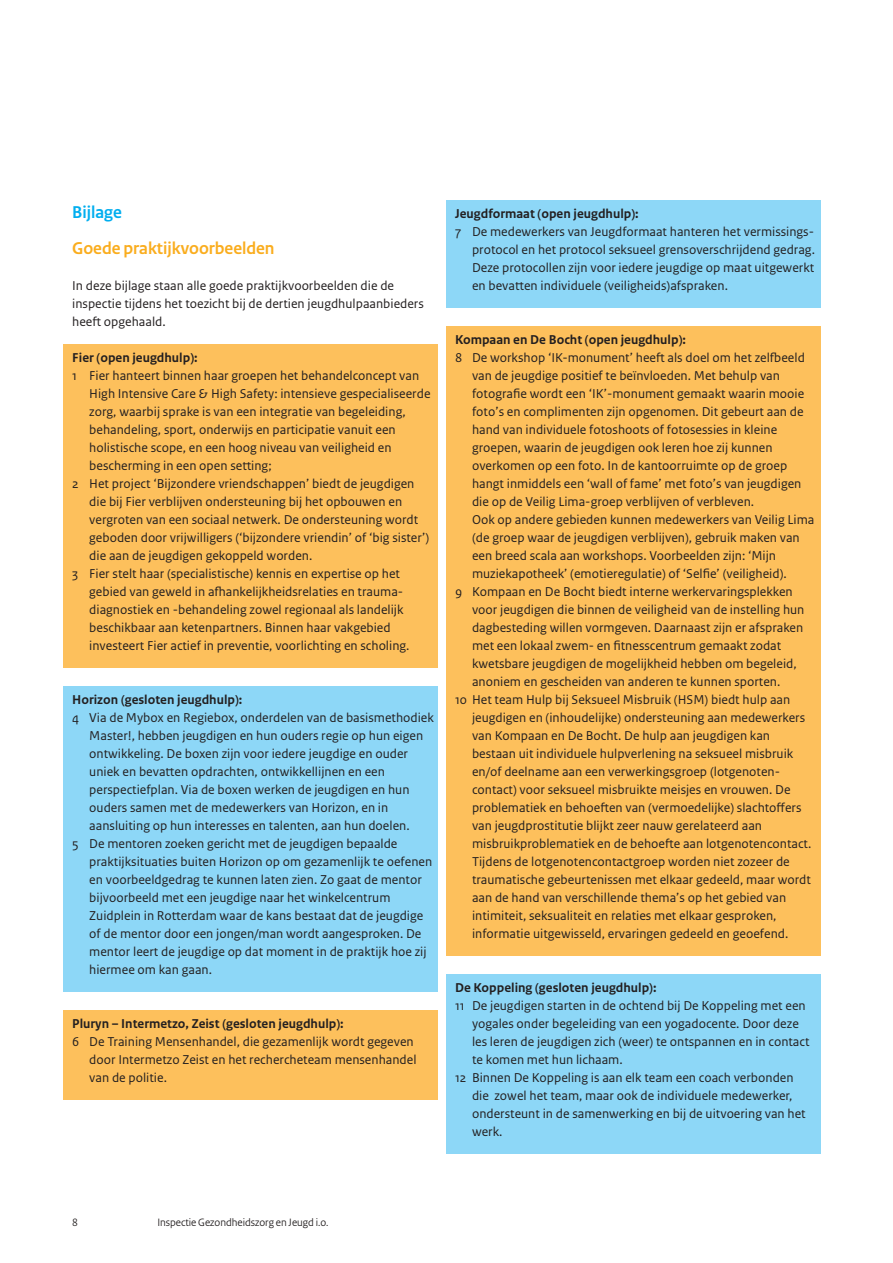
<style>
.page{position:relative;width:893px;height:1263px;background:#fff}
.page>*{position:absolute;margin:0;border:0;box-sizing:border-box;transform-origin:0 0}
.t1{font:700 18px "Rijksoverheid Sans Heading";color:#faad1e}
.t2{font:700 18px "Rijksoverheid Sans Heading";color:#00aeef}
.t3{font:13.5px/18px "Rijksoverheid Sans Text";color:#231f20}
.t4{font:700 13.5px "Rijksoverheid Sans Text";color:#231f20}
.t5{font:11.25px "Rijksoverheid Sans";color:#231f20}
</style>
<div class="page">
<div style="left:64px;top:344px;width:374px;height:324px;background:#fdc05c"></div>
<div style="left:446px;top:200px;width:375px;height:108px;background:#8dd7f7"></div>
<div style="left:446px;top:326px;width:375px;height:630px;background:#fdc05c"></div>
<div style="left:64px;top:686px;width:374px;height:306px;background:#8dd7f7"></div>
<div style="left:64px;top:1010px;width:374px;height:90px;background:#fdc05c"></div>
<div style="left:446px;top:974px;width:375px;height:180px;background:#8dd7f7"></div>
<h1 class="t2" style="left:72px;top:202px;width:51px">Bijlage</h1>
<h1 class="t1" style="left:72px;top:238px;width:204px">Goede praktijkvoorbeelden</h1>
<p class="t3" style="left:72px;top:277px;width:353px">In deze bijlage staan alle goede praktijkvoorbeelden die de inspectie tijdens het toezicht bij de dertien jeugdhulpaanbieders heeft opgehaald.</p>
<p class="t4" style="left:72px;top:350px;width:127px">Fier (open jeugdhulp):</p>
<p class="t3" style="left:72px;top:367px;width:348px">1 Fier hanteert binnen haar groepen het behandelconcept van</p>
<p class="t3" style="left:89px;top:385px;width:343px">High Intensive Care &amp; High Safety: intensieve gespecialiseerde</p>
<p class="t3" style="left:89px;top:403px;width:318px">zorg, waarbij sprake is van een integratie van begeleiding,</p>
<p class="t3" style="left:89px;top:421px;width:308px">behandeling, sport, onderwijs en participatie vanuit een</p>
<p class="t3" style="left:89px;top:439px;width:304px">holistische scope, en een hoog niveau van veiligheid en</p>
<p class="t3" style="left:89px;top:457px;width:184px">bescherming in een open setting;</p>
<p class="t3" style="left:72px;top:475px;width:344px">2 Het project ‘Bijzondere vriendschappen’ biedt de jeugdigen</p>
<p class="t3" style="left:89px;top:493px;width:314px">die bij Fier verblijven ondersteuning bij het opbouwen en</p>
<p class="t3" style="left:89px;top:511px;width:331px">vergroten van een sociaal netwerk. De ondersteuning wordt</p>
<p class="t3" style="left:89px;top:529px;width:342px">geboden door vrijwilligers (‘bijzondere vriendin’ of ‘big sister’)</p>
<p class="t3" style="left:89px;top:547px;width:225px">die aan de jeugdigen gekoppeld worden.</p>
<p class="t3" style="left:72px;top:565px;width:329px">3 Fier stelt haar (specialistische) kennis en expertise op het</p>
<p class="t3" style="left:89px;top:583px;width:315px">gebied van geweld in afhankelijkheidsrelaties en trauma-</p>
<p class="t3" style="left:89px;top:601px;width:316px">diagnostiek en -behandeling zowel regionaal als landelijk</p>
<p class="t3" style="left:89px;top:619px;width:303px">beschikbaar aan ketenpartners. Binnen haar vakgebied</p>
<p class="t3" style="left:89px;top:637px;width:322px">investeert Fier actief in preventie, voorlichting en scholing.</p>
<p class="t4" style="left:72px;top:692px;width:172px">Horizon (gesloten jeugdhulp):</p>
<p class="t3" style="left:72px;top:709px;width:363px">4 Via de Mybox en Regiebox, onderdelen van de basismethodiek</p>
<p class="t3" style="left:89px;top:727px;width:335px">Master!, hebben jeugdigen en hun ouders regie op hun eigen</p>
<p class="t3" style="left:89px;top:745px;width:320px">ontwikkeling. De boxen zijn voor iedere jeugdige en ouder</p>
<p class="t3" style="left:89px;top:763px;width:297px">uniek en bevatten opdrachten, ontwikkellijnen en een</p>
<p class="t3" style="left:89px;top:781px;width:322px">perspectiefplan. Via de boxen werken de jeugdigen en hun</p>
<p class="t3" style="left:89px;top:799px;width:300px">ouders samen met de medewerkers van Horizon, en in</p>
<p class="t3" style="left:89px;top:817px;width:322px">aansluiting op hun interesses en talenten, aan hun doelen.</p>
<p class="t3" style="left:72px;top:835px;width:327px">5 De mentoren zoeken gericht met de jeugdigen bepaalde</p>
<p class="t3" style="left:89px;top:853px;width:344px">praktijksituaties buiten Horizon op om gezamenlijk te oefenen</p>
<p class="t3" style="left:89px;top:871px;width:334px">en voorbeeldgedrag te kunnen laten zien. Zo gaat de mentor</p>
<p class="t3" style="left:89px;top:889px;width:303px">bijvoorbeeld met een jeugdige naar het winkelcentrum</p>
<p class="t3" style="left:89px;top:907px;width:336px">Zuidplein in Rotterdam waar de kans bestaat dat de jeugdige</p>
<p class="t3" style="left:89px;top:925px;width:334px">of de mentor door een jongen/man wordt aangesproken. De</p>
<p class="t3" style="left:89px;top:943px;width:339px">mentor leert de jeugdige op dat moment in de praktijk hoe zij</p>
<p class="t3" style="left:89px;top:961px;width:124px">hiermee om kan gaan.</p>
<p class="t4" style="left:72px;top:1016px;width:273px">Pluryn – Intermetzo, Zeist (gesloten jeugdhulp):</p>
<p class="t3" style="left:89px;top:1033px;width:329px;text-indent:-17px">6 De Training Mensenhandel, die gezamenlijk wordt gegeven door Intermetzo Zeist en het rechercheteam mensenhandel van de politie.</p>
<p class="t4" style="left:455px;top:206px;width:185px">Jeugdformaat (open jeugdhulp):</p>
<p class="t3" style="left:472px;top:223px;width:344px;text-align:justify;text-indent:-17px">7 De medewerkers van Jeugdformaat hanteren het vermissings&shy;protocol en het protocol seksueel grensoverschrijdend gedrag.<br>Deze protocollen zijn voor iedere jeugdige op maat uitgewerkt en bevatten individuele (veiligheids)afspraken.</p>
<p class="t4" style="left:455px;top:332px;width:232px">Kompaan en De Bocht (open jeugdhulp):</p>
<p class="t3" style="left:455px;top:349px;width:351px">8 De workshop ‘IK-monument’ heeft als doel om het zelfbeeld</p>
<p class="t3" style="left:472px;top:367px;width:309px">van de jeugdige positief te beïnvloeden. Met behulp van</p>
<p class="t3" style="left:472px;top:385px;width:334px">fotografie wordt een ‘IK’-monument gemaakt waarin mooie</p>
<p class="t3" style="left:472px;top:403px;width:333px">foto’s en complimenten zijn opgenomen. Dit gebeurt aan de</p>
<p class="t3" style="left:472px;top:421px;width:307px">hand van individuele fotoshoots of fotosessies in kleine</p>
<p class="t3" style="left:472px;top:439px;width:302px">groepen, waarin de jeugdigen ook leren hoe zij kunnen</p>
<p class="t3" style="left:472px;top:457px;width:317px">overkomen op een foto. In de kantoorruimte op de groep</p>
<p class="t3" style="left:472px;top:475px;width:331px">hangt inmiddels een ‘wall of fame’ met foto’s van jeugdigen</p>
<p class="t3" style="left:472px;top:493px;width:284px">die op de Veilig Lima-groep verblijven of verbleven.</p>
<p class="t3" style="left:472px;top:511px;width:344px">Ook op andere gebieden kunnen medewerkers van Veilig Lima</p>
<p class="t3" style="left:472px;top:529px;width:329px">(de groep waar de jeugdigen verblijven), gebruik maken van</p>
<p class="t3" style="left:472px;top:547px;width:306px">een breed scala aan workshops. Voorbeelden zijn: ‘Mijn</p>
<p class="t3" style="left:472px;top:565px;width:316px">muziekapotheek’ (emotieregulatie) of ‘Selfie’ (veiligheid).</p>
<p class="t3" style="left:455px;top:583px;width:339px">9 Kompaan en De Bocht biedt interne werkervaringsplekken</p>
<p class="t3" style="left:472px;top:601px;width:334px">voor jeugdigen die binnen de veiligheid van de instelling hun</p>
<p class="t3" style="left:472px;top:619px;width:333px">dagbesteding willen vormgeven. Daarnaast zijn er afspraken</p>
<p class="t3" style="left:472px;top:637px;width:311px">met een lokaal zwem- en fitnesscentrum gemaakt zodat</p>
<p class="t3" style="left:472px;top:655px;width:326px">kwetsbare jeugdigen de mogelijkheid hebben om begeleid,</p>
<p class="t3" style="left:472px;top:673px;width:310px">anoniem en gescheiden van anderen te kunnen sporten.</p>
<p class="t3" style="left:455px;top:691px;width:337px">10 Het team Hulp bij Seksueel Misbruik (HSM) biedt hulp aan</p>
<p class="t3" style="left:472px;top:709px;width:335px">jeugdigen en (inhoudelijke) ondersteuning aan medewerkers</p>
<p class="t3" style="left:472px;top:727px;width:300px">van Kompaan en De Bocht. De hulp aan jeugdigen kan</p>
<p class="t3" style="left:472px;top:745px;width:323px">bestaan uit individuele hulpverlening na seksueel misbruik</p>
<p class="t3" style="left:472px;top:763px;width:310px">en/of deelname aan een verwerkingsgroep (lotgenoten-</p>
<p class="t3" style="left:472px;top:781px;width:320px">contact) voor seksueel misbruikte meisjes en vrouwen. De</p>
<p class="t3" style="left:472px;top:799px;width:331px">problematiek en behoeften van (vermoedelijke) slachtoffers</p>
<p class="t3" style="left:472px;top:817px;width:292px">van jeugdprostitutie blijkt zeer nauw gerelateerd aan</p>
<p class="t3" style="left:472px;top:835px;width:341px">misbruikproblematiek en de behoefte aan lotgenotencontact.</p>
<p class="t3" style="left:472px;top:853px;width:319px">Tijdens de lotgenotencontactgroep worden niet zozeer de</p>
<p class="t3" style="left:472px;top:870px;width:340px">traumatische gebeurtenissen met elkaar gedeeld, maar wordt</p>
<p class="t3" style="left:472px;top:888px;width:316px">aan de hand van verschillende thema’s op het gebied van</p>
<p class="t3" style="left:472px;top:906px;width:306px">intimiteit, seksualiteit en relaties met elkaar gesproken,</p>
<p class="t3" style="left:472px;top:924px;width:318px">informatie uitgewisseld, ervaringen gedeeld en geoefend.</p>
<p class="t4" style="left:455px;top:980px;width:203px">De Koppeling (gesloten jeugdhulp):</p>
<p class="t3" style="left:455px;top:996px;width:352px">11 De jeugdigen starten in de ochtend bij De Koppeling met een</p>
<p class="t3" style="left:472px;top:1014px;width:328px">yogales onder begeleiding van een yogadocente. Door deze</p>
<p class="t3" style="left:472px;top:1032px;width:339px">les leren de jeugdigen zich (weer) te ontspannen en in contact</p>
<p class="t3" style="left:472px;top:1050px;width:152px">te komen met hun lichaam.</p>
<p class="t3" style="left:455px;top:1068px;width:340px">12 Binnen De Koppeling is aan elk team een coach verbonden</p>
<p class="t3" style="left:472px;top:1086px;width:322px">die zowel het team, maar ook de individuele medewerker,</p>
<p class="t3" style="left:472px;top:1104px;width:335px">ondersteunt in de samenwerking en bij de uitvoering van het</p>
<p class="t3" style="left:472px;top:1122px;width:32px">werk.</p>
<p class="t5" style="left:72px;top:1216px;width:7px">8</p>
<p class="t5" style="left:157px;top:1216px;width:173px">Inspectie Gezondheidszorg en Jeugd i.o.</p>
</div>
